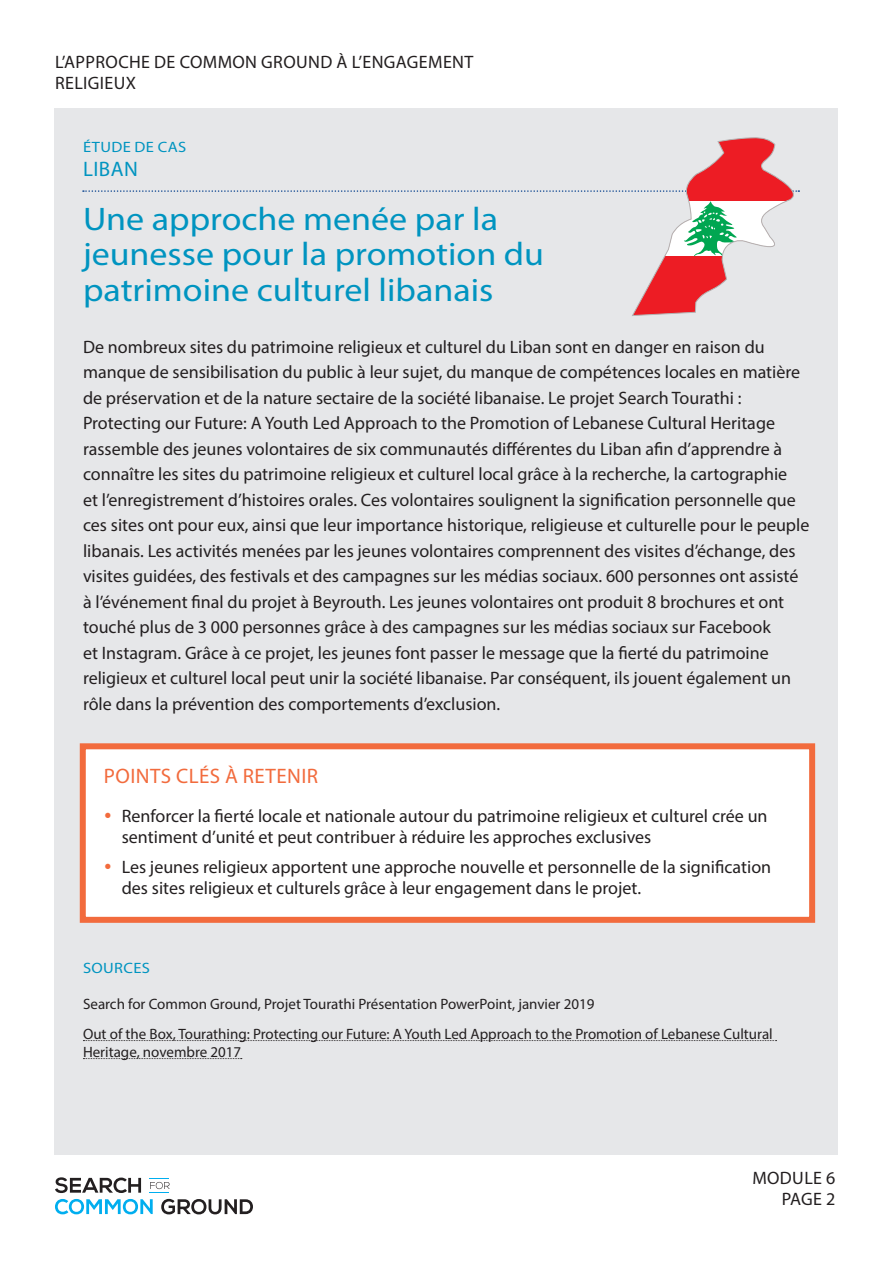
<style>
.page{position:relative;width:893px;height:1263px;background:#fff}
.page>*{position:absolute;margin:0;border:0;box-sizing:border-box;transform-origin:0 0}
.Heading_2{font:32.7px/35.5px "Myriad Pro";color:#0094c0;scale:1.1 1}
.Heading_3_orange{font:21px "Myriad Pro";letter-spacing:.02em;color:#f26b3d}
.Heading_3{font:21px "Myriad Pro";letter-spacing:.02em;color:#0094c0}
.CS_text{font:18px/25.5px "Myriad Pro";color:#231f20}
.CS_text-2{font:18px/21px "Myriad Pro";letter-spacing:.02em;color:#231f20}
.References{font:15px/18px "Myriad Pro";color:#231f20}
.Heading_4{font:15px "Myriad Pro";letter-spacing:.02em;color:#0094c0;scale:1.1 1}
.Heading_4_space_belo{font:15px "Myriad Pro";letter-spacing:.02em;color:#0094c0;scale:1.1 1}
</style>
<div class="page">
<svg style="left:55px;top:1177px;width:86px;height:16px"></svg>
<svg style="left:55px;top:1199px;width:98px;height:15px"></svg>
<svg style="left:161px;top:1199px;width:92px;height:15px"></svg>
<svg style="left:150px;top:1178px;width:20px;height:15px"></svg>
<div style="left:55px;top:108px;width:783px;height:1047px;background:#e6e7e9"></div>
<div style="left:83px;top:746px;width:729px;height:174px;background:#fff"></div>
<div style="left:80px;top:743px;width:735px;height:180px;border:6px solid #f26b3d"></div>
<svg style="left:83px;top:1040px;width:694px;height:1px"></svg>
<svg style="left:83px;top:1058px;width:159px;height:1px"></svg>
<svg style="left:83px;top:137px;width:716px;height:179px"></svg>
<p class="CS_text-2" style="left:55px;top:51px;width:420px">L’APPROCHE DE COMMON GROUND À L’ENGAGEMENT<br>RELIGIEUX</p>
<p class="Heading_4" style="left:83px;top:138px;width:95px">ÉTUDE DE CAS</p>
<p class="Heading_3" style="left:83px;top:156px;width:56px">LIBAN</p>
<p class="Heading_2" style="left:83px;top:201px;width:421px">Une approche menée par la jeunesse pour la promotion du patrimoine culturel libanais</p>
<p class="CS_text" style="left:83px;top:333px;width:728px">De nombreux sites du patrimoine religieux et culturel du Liban sont en danger en raison du manque de sensibilisation du public à leur sujet, du manque de compétences locales en matière de préservation et de la nature sectaire de la société libanaise. Le projet Search Tourathi :<br>Protecting our Future: A Youth Led Approach to the Promotion of Lebanese Cultural Heritage rassemble des jeunes volontaires de six communautés différentes du Liban afin d’apprendre à connaître les sites du patrimoine religieux et culturel local grâce à la recherche, la cartographie<br>et l’enregistrement d’histoires orales. Ces volontaires soulignent la signification personnelle que ces sites ont pour eux, ainsi que leur importance historique, religieuse et culturelle pour le peuple libanais. Les activités menées par les jeunes volontaires comprennent des visites d’échange, des visites guidées, des festivals et des campagnes sur les médias sociaux. 600 personnes ont assisté à l’événement final du projet à Beyrouth. Les jeunes volontaires ont produit 8 brochures et ont touché plus de 3 000 personnes grâce à des campagnes sur les médias sociaux sur Facebook<br>et Instagram. Grâce à ce projet, les jeunes font passer le message que la fierté du patrimoine religieux et culturel local peut unir la société libanaise. Par conséquent, ils jouent également un rôle dans la prévention des comportements d’exclusion.</p>
<p class="Heading_3_orange" style="left:104px;top:763px;width:216px">POINTS CLÉS À RETENIR</p>
<p class="CS_text" style="left:122px;top:805px;width:647px;line-height:21px">Renforcer la fierté locale et nationale autour du patrimoine religieux et culturel crée un sentiment d’unité et peut contribuer à réduire les approches exclusives</p>
<p class="CS_text" style="left:122px;top:856px;width:651px;line-height:21px">Les jeunes religieux apportent une approche nouvelle et personnelle de la signification des sites religieux et culturels grâce à leur engagement dans le projet.</p>
<p class="Heading_4_space_belo" style="left:83px;top:959px;width:62px">SOURCES</p>
<p class="References" style="left:83px;top:995px;width:513px">Search for Common Ground, Projet Tourathi Présentation PowerPoint, janvier 2019</p>
<p class="References" style="left:83px;top:1025px;width:691px">Out of the Box, Tourathing: Protecting our Future: A Youth Led Approach to the Promotion of Lebanese Cultural<br>Heritage, novembre 2017</p>
<p class="CS_text" style="left:752px;top:1165px;width:27px">Module</p>
<p class="CS_text" style="left:782px;top:1167px;width:55px;line-height:21px;text-align:right">6<br>PAGE 2</p>
</div>
